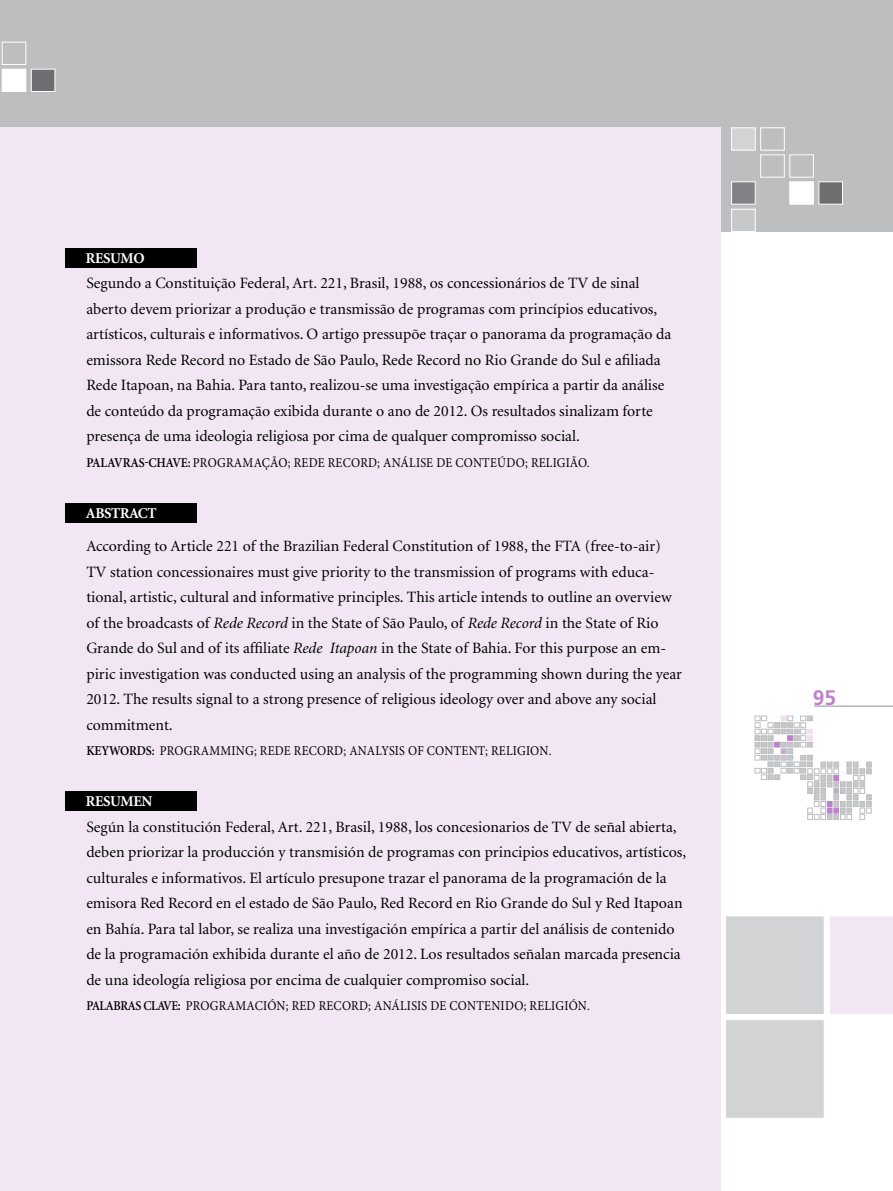
<style>
.page{position:relative;width:893px;height:1191px;background:#fff}
.page>*{position:absolute;margin:0;border:0;box-sizing:border-box;transform-origin:0 0}
.t1{font:700 21px "Frutiger";color:#bd83ca}
.t2{font:15.75px/25.5px "Minion";color:#000}
.t3{font:700 15px "Minion";letter-spacing:-.025em;color:#fff}
.t4{font:13.5px "Minion Pro";letter-spacing:.02em;color:#000;scale:.9 1}
.s1{font-weight:600}
.s2{font-style:italic}
.s3{font-family:"Minion";font-weight:600}
</style>
<div class="page">
<svg style="left:755px;top:716px;width:116px;height:103px"></svg>
<div style="left:0;top:0;width:893px;height:232px;background:#bcbec0"></div>
<div style="left:725px;top:915px;width:100px;height:100px;background:#d1d3d4;border:1px solid #fff"></div>
<div style="left:830px;top:916px;width:63px;height:98px;background:#f2e6f4"></div>
<hr style="left:814px;top:706px;width:79px;height:1px;background:#b1b4b6">
<div style="left:731px;top:182px;width:24px;height:22px;background:#808285"></div>
<div style="left:790px;top:182px;width:24px;height:22px;background:#fff"></div>
<div style="left:819px;top:182px;width:24px;height:22px;background:#6d6e71"></div>
<div style="left:760px;top:155px;width:24px;height:22px;border:1px solid #fff"></div>
<div style="left:790px;top:155px;width:24px;height:22px;border:1px solid #fff"></div>
<div style="left:731px;top:128px;width:24px;height:22px;background:#d1d3d4;border:1px solid #fff"></div>
<div style="left:760px;top:128px;width:24px;height:22px;border:1px solid #fff"></div>
<div style="left:731px;top:209px;width:24px;height:23px;background:#c7c8ca;border:1px solid #fff"></div>
<div style="left:2px;top:69px;width:24px;height:23px;background:#fff"></div>
<div style="left:31px;top:69px;width:24px;height:23px;background:#6d6e71;border:1px solid #fff"></div>
<div style="left:2px;top:42px;width:24px;height:23px;border:1px solid #fff"></div>
<div style="left:725px;top:1019px;width:100px;height:99px;background:#d1d3d4;border:1px solid #fff"></div>
<div style="left:0;top:128px;width:721px;height:1063px;background:#f2e6f4"></div>
<div style="left:65px;top:248px;width:131px;height:20px;background:#000"></div>
<div style="left:65px;top:503px;width:131px;height:20px;background:#000"></div>
<div style="left:65px;top:791px;width:131px;height:19px;background:#000"></div>
<p class="t3" style="left:86px;top:250px;width:60px">RESUMO</p>
<p class="t2" style="left:86px;top:271px;width:586px">Segundo a Constituição Federal, Art. 221, Brasil, 1988, os concessionários de TV de sinal aberto devem priorizar a produção e transmissão de programas com princípios educativos, artísticos, culturais e informativos. O artigo pressupõe traçar o panorama da programação da emissora Rede Record no Estado de São Paulo, Rede Record no Rio Grande do Sul e afiliada Rede Itapoan, na Bahia. Para tanto, realizou-se uma investigação empírica a partir da análise de conteúdo da programação exibida durante o ano de 2012. Os resultados sinalizam forte presença de uma ideologia religiosa por cima de qualquer compromisso social.</p>
<p class="t4" style="left:86px;top:453px;width:561px"><span class="s1">PALAVRAS-CHAVE:</span> PROGRAMAÇÃO; REDE RECORD; ANÁLISE DE CONTEÚDO; RELIGIÃO.</p>
<p class="t3" style="left:86px;top:505px;width:72px">ABSTRACT</p>
<p class="t2" style="left:86px;top:534px;width:597px">According to Article 221 of the Brazilian Federal Constitution of 1988, the FTA (free-to-air)<br>TV station concessionaires must give priority to the transmission of programs with educa&shy;tional, artistic, cultural and informative principles. This article intends to outline an overview of the broadcasts of <span class="s2">Rede Record</span> in the State of São Paulo, of <span class="s2">Rede Record</span> in the State of Rio Grande do Sul and of its affiliate <span class="s2">Rede Itapoan</span> in the State of Bahia. For this purpose an em&shy;piric investigation was conducted using an analysis of the programming shown during the year 2012. The results signal to a strong presence of religious ideology over and above any social commitment.</p>
<p class="t4" style="left:86px;top:741px;width:518px"><span class="s1">KEYWORDS:</span> PROGRAMMING; REDE RECORD; ANALYSIS OF CONTENT; RELIGION.</p>
<p class="t3" style="left:86px;top:793px;width:20px">RESUME</p>
<p class="t3" style="left:141px;top:793px;width:12px">N</p>
<p class="t2" style="left:86px;top:814px;width:601px">Según la constitución Federal, Art. 221, Brasil, 1988, los concesionarios de TV de señal abierta, deben priorizar la producción y transmisión de programas con principios educativos, artísticos, culturales e informativos. El artículo presupone trazar el panorama de la programación de la emisora Red Record en el estado de São Paulo, Red Record en Rio Grande do Sul y Red Itapoan en Bahía. Para tal labor, se realiza una investigación empírica a partir del análisis de contenido de la programación exhibida durante el año de 2012. Los resultados señalan marcada presencia de una ideología religiosa por encima de cualquier compromiso social.</p>
<p class="t4" style="left:86px;top:996px;width:561px"><span class="s3">PALABRAS CLAVE:</span> PROGRAMACIÓN; RED RECORD; ANÁLISIS DE CONTENIDO; RELIGIÓN.</p>
<h1 class="t1" style="left:813px;top:686px;width:25px">95</h1>
</div>
